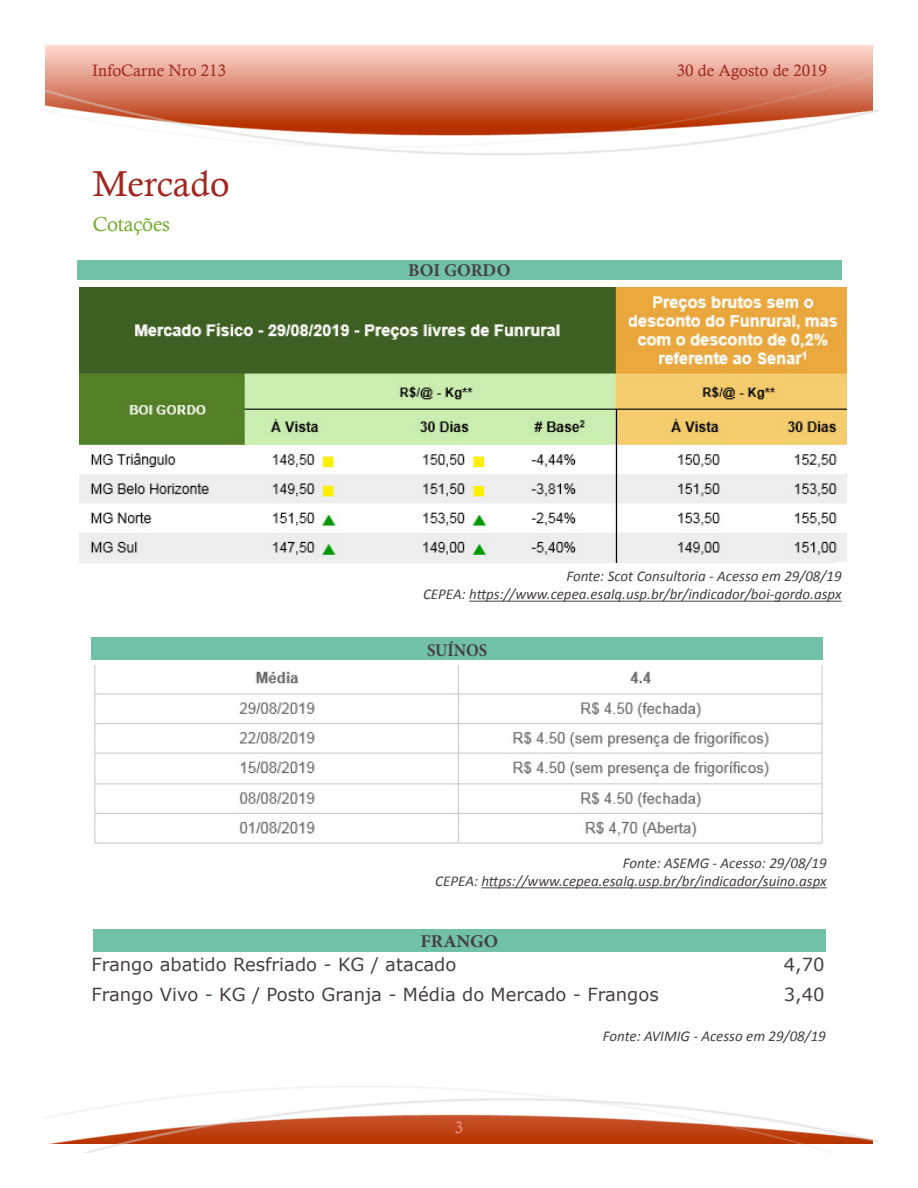
<style>
.page{position:relative;width:918px;height:1188px;background:#fff}
.page>*{position:absolute;margin:0;border:0;box-sizing:border-box;transform-origin:0 0}
.t1{font:36px "Calisto";color:#a1261f}
.t2{font:20.25px "Calisto";letter-spacing:-.01em;color:#72ae2d}
.t3{font:18px "Verdana";color:#463f42}
.t4{font:700 18px "Minion Pro";color:#463f42}
.t5{font:700 18px "Minion Pro";color:#463f42;scale:.93 1}
.t6{font:700 18px "Minion Pro";color:#463f42;scale:1.04 1}
.t7{font:16.5px "Calisto";color:#a1261f}
.t8{font:16.5px "Calisto";color:#f39889}
.t9{font:italic 15px/18px "Calibri";color:#463f42;text-align:right}
</style>
<div class="page">
<img style="left:44px;top:45px;width:834px;height:1107px">
<div style="left:77px;top:260px;width:765px;height:20px;background:#71c1a9"></div>
<hr style="left:469px;top:601px;width:373px;height:1px;background:#463f42">
<div style="left:91px;top:638px;width:732px;height:22px;background:#71c1a9"></div>
<hr style="left:481px;top:887px;width:346px;height:1px;background:#463f42">
<div style="left:93px;top:930px;width:733px;height:22px;background:#71c1a9"></div>
<img style="left:80px;top:288px;width:767px;height:275px">
<img style="left:93px;top:666px;width:733px;height:180px">
<p class="t7" style="left:92px;top:61px;width:135px">InfoCarne Nro 213</p>
<p class="t7" style="left:677px;top:61px;width:152px">30 de Agosto de 2019</p>
<h1 class="t1" style="left:93px;top:163px;width:138px">Mercado</h1>
<h2 class="t2" style="left:93px;top:212px;width:79px">Cotações</h2>
<p class="t4" style="left:408px;top:258px;width:104px">BOI GORDO</p>
<p class="t9" style="left:423px;top:567px;width:420px">Fonte: Scot Consultoria - Acesso em 29/08/19<br>CEPEA: https://www.cepea.esalq.usp.br/br/indicador/boi-gordo.aspx</p>
<p class="t5" style="left:427px;top:637px;width:66px">SUÍNOS</p>
<p class="t9" style="left:435px;top:854px;width:393px">Fonte: ASEMG - Acesso: 29/08/19<br>CEPEA: https://www.cepea.esalq.usp.br/br/indicador/suino.aspx</p>
<p class="t6" style="left:420px;top:929px;width:77px">FRANGO</p>
<p class="t3" style="left:91px;top:952px;width:366px">Frango abatido Resfriado - KG / atacado</p>
<p class="t3" style="left:784px;top:952px;width:42px">4,70</p>
<p class="t3" style="left:91px;top:982px;width:569px">Frango Vivo - KG / Posto Granja - Média do Mercado - Frangos</p>
<p class="t3" style="left:784px;top:982px;width:42px">3,40</p>
<p class="t9" style="left:603px;top:1026px;width:225px">Fonte: AVIMIG - Acesso em 29/08/19</p>
<p class="t8" style="left:455px;top:1118px;width:10px">3</p>
</div>
